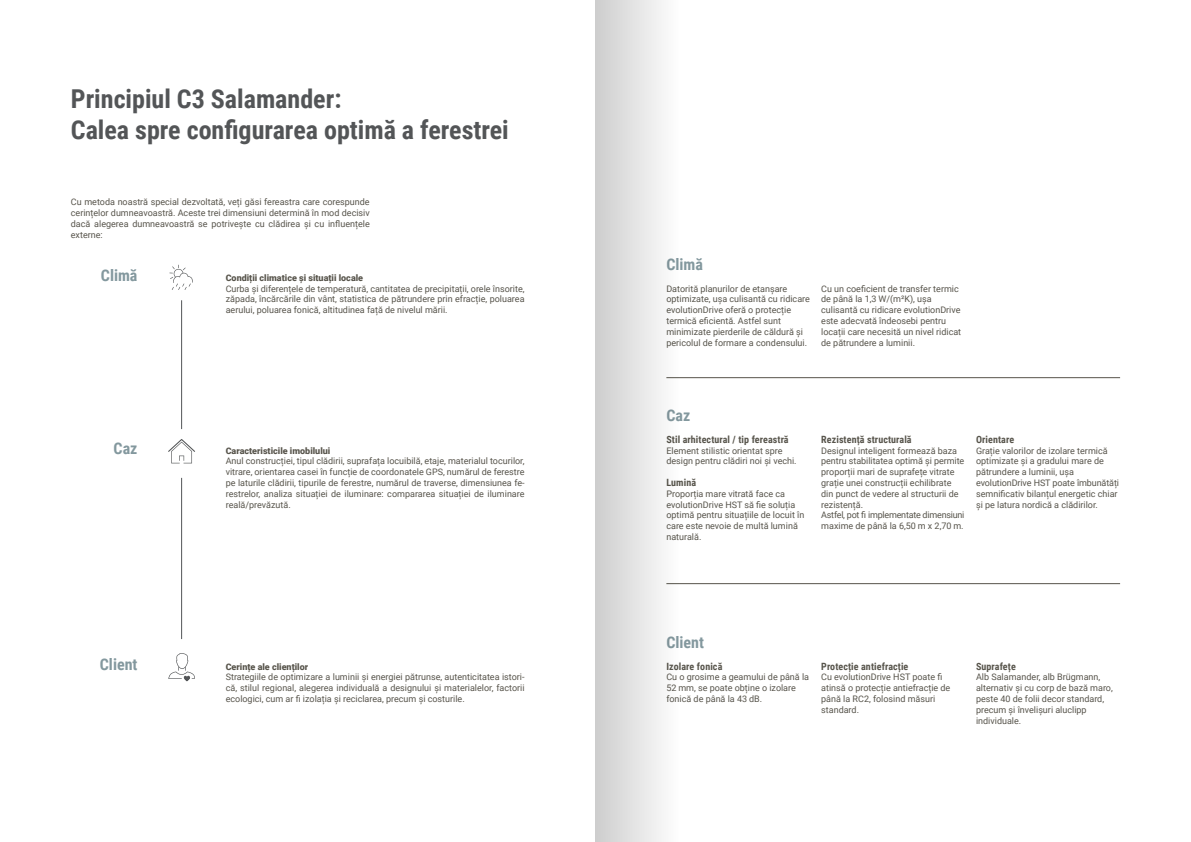
<style>
.page{position:relative;width:1191px;height:842px;background:#fff}
.page>*{position:absolute;margin:0;border:0;box-sizing:border-box;transform-origin:0 0}
.t1{font:700 26px/31.2px "Roboto Condensed";color:#535557}
.t2{font:700 16px "Roboto Condensed";color:#83989e}
.t3{font:700 10px "Roboto Condensed";letter-spacing:.01em;color:#57544b}
.t4{font:9px/10.8px "Roboto";color:#57544b}
.t5{font:900 9px "Roboto";color:#57544b}
</style>
<div class="page">
<hr style="left:181px;top:300px;width:1px;height:129px;background:#535557">
<hr style="left:181px;top:478px;width:1px;height:161px;background:#535557">
<svg style="left:169px;top:265px;width:24px;height:25px"></svg>
<svg style="left:168px;top:439px;width:27px;height:24px"></svg>
<svg style="left:168px;top:653px;width:27px;height:28px"></svg>
<hr style="left:666px;top:583px;width:454px;height:1px;background:#57544b">
<hr style="left:666px;top:377px;width:454px;height:1px;background:#57544b">
<div style="left:595px;top:0;width:85px;height:842px;background:linear-gradient(to right,#cdcdcd,#fefefe)"></div>
<h1 class="t1" style="left:71px;top:82px;width:439px">Principiul C3 Salamander:<br>Calea spre configurarea optimă a ferestrei</h1>
<p class="t4" style="left:71px;top:196px;width:300px;text-align:justify">Cu metoda noastră special dezvoltată, veți găsi fereastra care corespunde cerințelor dumneavoastră. Aceste trei dimensiuni determină în mod decisiv dacă alegerea dumneavoastră se potrivește cu clădirea și cu influențele externe:</p>
<h2 class="t2" style="left:101px;top:264px;width:38px">Climă</h2>
<p class="t5" style="left:226px;top:271px;width:139px">Condiții climatice și situații locale</p>
<p class="t4" style="left:226px;top:283px;width:300px;text-align:justify">Curba și diferențele de temperatură, cantitatea de precipitații, orele însorite, zăpada, încărcările din vânt, statistica de pătrundere prin efracție, poluarea aerului, poluarea fonică, altitudinea față de nivelul mării.</p>
<h2 class="t2" style="left:114px;top:437px;width:25px">Caz</h2>
<p class="t5" style="left:226px;top:444px;width:106px">Caracteristicile imobilului</p>
<p class="t4" style="left:226px;top:455px;width:300px;text-align:justify">Anul construcției, tipul clădirii, suprafața locuibilă, etaje, materialul tocurilor, vitrare, orientarea casei în funcție de coordonatele GPS, numărul de ferestre pe laturile clădirii, tipurile de ferestre, numărul de traverse, dimensiunea fe&shy;restrelor, analiza situației de iluminare: compararea situației de iluminare reală/prevăzută.</p>
<h2 class="t2" style="left:100px;top:653px;width:39px">Client</h2>
<p class="t5" style="left:226px;top:660px;width:84px">Cerințe ale clienților</p>
<p class="t4" style="left:226px;top:671px;width:300px;text-align:justify">Strategiile de optimizare a luminii și energiei pătrunse, autenticitatea istori&shy;că, stilul regional, alegerea individuală a designului și materialelor, factorii ecologici, cum ar fi izolația și reciclarea, precum și costurile.</p>
<h2 class="t2" style="left:666px;top:253px;width:38px">Climă</h2>
<p class="t4" style="left:666px;top:283px;width:145px">Datorită planurilor de etanșare optimizate, ușa culisantă cu ridicare evolutionDrive oferă o protecție termică eficientă. Astfel sunt minimizate pierderile de căldură și pericolul de formare a condensului.</p>
<p class="t4" style="left:821px;top:283px;width:141px">Cu un coeficient de transfer termic de până la 1,3 W/(m²K), ușa culisantă cu ridicare evolutionDrive este adecvată îndeosebi pentru locații care necesită un nivel ridicat de pătrundere a luminii.</p>
<h2 class="t2" style="left:666px;top:404px;width:25px">Caz</h2>
<p class="t3" style="left:666px;top:432px;width:124px">Stil arhitectural / tip fereastră</p>
<p class="t4" style="left:666px;top:445px;width:132px">Element stilistic orientat spre design pentru clădiri noi și vechi.</p>
<p class="t3" style="left:666px;top:475px;width:31px">Lumină</p>
<p class="t4" style="left:666px;top:488px;width:140px">Proporția mare vitrată face ca evolutionDrive HST să fie soluția optimă pentru situațiile de locuit în care este nevoie de multă lumină naturală.</p>
<p class="t3" style="left:821px;top:432px;width:92px">Rezistență structurală</p>
<p class="t4" style="left:821px;top:445px;width:145px">Designul inteligent formează baza pentru stabilitatea optimă și permite proporții mari de suprafețe vitrate grație unei construcții echilibrate din punct de vedere al structurii de rezistență.<br>Astfel, pot fi implementate dimensiuni maxime de până la 6,50 m x 2,70 m.</p>
<p class="t3" style="left:976px;top:432px;width:40px">Orientare</p>
<p class="t4" style="left:976px;top:445px;width:145px">Grație valorilor de izolare termică optimizate și a gradului mare de pătrundere a luminii, ușa evolutionDrive HST poate îmbunătăți semnificativ bilanțul energetic chiar și pe latura nordică a clădirilor.</p>
<h2 class="t2" style="left:666px;top:631px;width:39px">Client</h2>
<p class="t3" style="left:666px;top:659px;width:57px">Izolare fonică</p>
<p class="t4" style="left:666px;top:671px;width:144px">Cu o grosime a geamului de până la<br>52 mm, se poate obține o izolare fonică de până la 43 dB.</p>
<p class="t3" style="left:821px;top:659px;width:89px">Protecție antiefracție</p>
<p class="t4" style="left:821px;top:671px;width:131px">Cu evolutionDrive HST poate fi atinsă o protecție antiefracție de până la RC2, folosind măsuri standard.</p>
<p class="t3" style="left:976px;top:659px;width:41px">Suprafețe</p>
<p class="t4" style="left:976px;top:671px;width:138px">Alb Salamander, alb Brügmann, alternativ și cu corp de bază maro, peste 40 de folii decor standard, precum și învelișuri aluclipp individuale.</p>
</div>
